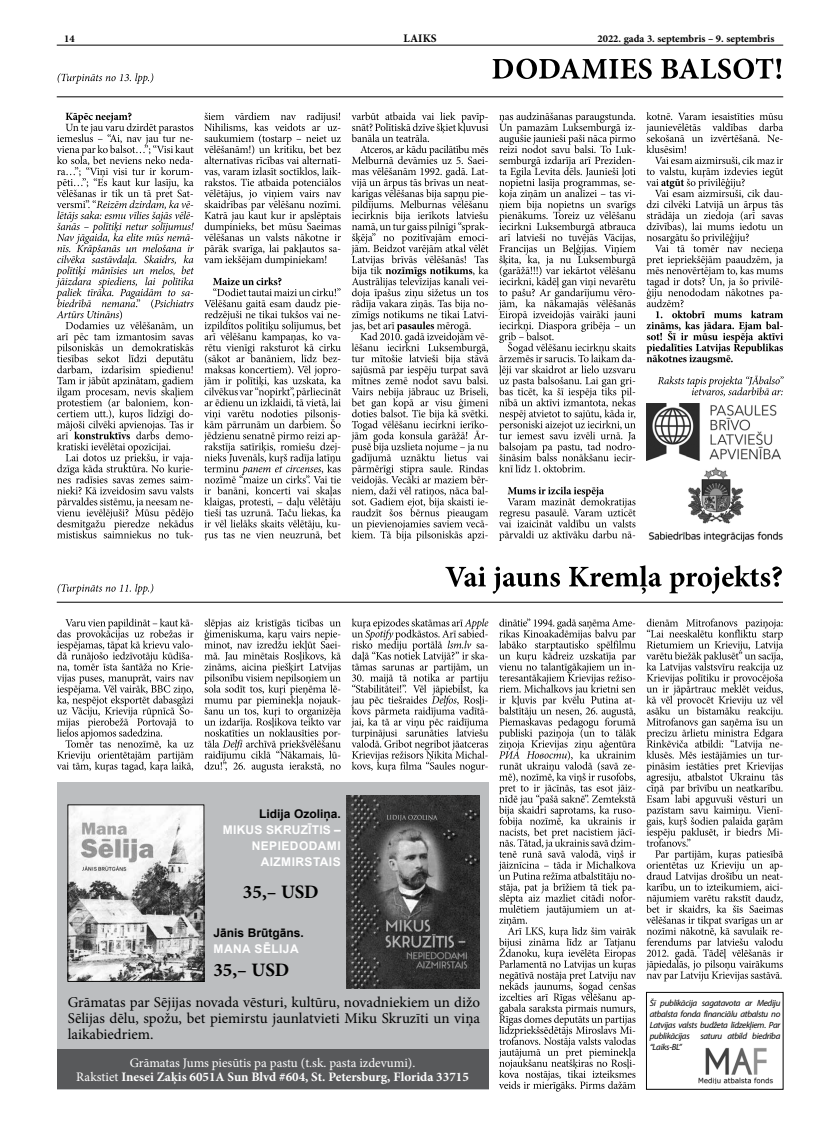
<style>
.page{position:relative;width:840px;height:1132px;background:#fff}
.page>*{position:absolute;margin:0;border:0;box-sizing:border-box;transform-origin:0 0}
.t1{font:700 19px "Minion Pro";color:#000}
.t2{font:15px/16px "Minion Pro";color:#000;text-align:justify}
.t3{font:13px/14px "Minion Pro";color:#fff;text-align:center}
.t4{font:700 12px/16px "Arial";letter-spacing:.035em;color:#fff;text-align:right}
.t5{font:700 12px "Arial";color:#000}
.t6{font:700 11.5px "Minion Pro";color:#000}
.t7{font:700 10.5px "Minion Pro";color:#000}
.t8{font:italic 9px/11px "Myriad Pro";letter-spacing:-.03em;color:#000;text-align:justify}
.s1{font-weight:700}
</style>
<div class="page">
<hr style="left:57px;top:45px;width:725px;height:1px;background:#000">
<div style="left:57px;top:782px;width:431px;height:307px;background:#bcbec0"></div>
<img style="left:346px;top:795px;width:133px;height:192px">
<img style="left:70px;top:806px;width:132px;height:173px">
<div style="left:57px;top:1049px;width:431px;height:39px;background:#58595b"></div>
<hr style="left:57px;top:96px;width:725px;height:1px;background:#000">
<svg style="left:492px;top:58px;width:288px;height:21px"></svg>
<svg style="left:56px;top:113px;width:138px;height:425px"></svg>
<svg style="left:204px;top:277px;width:137px;height:263px"></svg>
<svg style="left:204px;top:112px;width:137px;height:154px"></svg>
<div style="left:646px;top:991px;width:136px;height:98px;border:1px solid #000"></div>
<img style="left:698px;top:1047px;width:75px;height:36px">
<svg style="left:58px;top:73px;width:95px;height:11px"></svg>
<svg style="left:58px;top:583px;width:95px;height:11px"></svg>
<svg style="left:351px;top:112px;width:137px;height:429px"></svg>
<svg style="left:499px;top:486px;width:136px;height:54px"></svg>
<svg style="left:498px;top:112px;width:137px;height:360px"></svg>
<svg style="left:646px;top:112px;width:136px;height:253px"></svg>
<img style="left:646px;top:403px;width:133px;height:57px">
<img style="left:648px;top:467px;width:134px;height:75px">
<svg style="left:657px;top:375px;width:126px;height:21px"></svg>
<hr style="left:57px;top:601px;width:725px;height:1px;background:#000">
<svg style="left:445px;top:565px;width:336px;height:28px"></svg>
<svg style="left:57px;top:618px;width:137px;height:154px"></svg>
<svg style="left:204px;top:618px;width:137px;height:154px"></svg>
<svg style="left:351px;top:618px;width:137px;height:154px"></svg>
<svg style="left:498px;top:618px;width:137px;height:473px"></svg>
<svg style="left:646px;top:618px;width:136px;height:363px"></svg>
<p class="t7" style="left:64px;top:31px;width:12px">14</p>
<p class="t6" style="left:403px;top:30px;width:34px">LAIKS</p>
<p class="t7" style="left:597px;top:31px;width:178px">2022. gada 3. septembris – 9. septembris</p>
<h3 class="t5" style="left:259px;top:805px;width:83px">Lidija Ozoliņa.</h3>
<h3 class="t4" style="left:223px;top:821px;width:119px">MIKUS SKRUZĪTIS –<br>NEPIEDODAMI<br>AIZMIRSTAIS</h3>
<h1 class="t1" style="left:243px;top:878px;width:77px">35,– USD</h1>
<h3 class="t5" style="left:213px;top:924px;width:92px">Jānis Brūtgāns.</h3>
<h3 class="t4" style="left:213px;top:941px;width:87px">MANA SĒLIJA</h3>
<h1 class="t1" style="left:213px;top:955px;width:77px">35,– USD</h1>
<h2 class="t2" style="left:68px;top:994px;width:413px">Grāmatas par Sējijas novada vēsturi, kultūru, novadniekiem un dižo Sēlijas dēlu, spožu, bet piemirstu jaunlatvieti Miku Skruzīti un viņa laikabiedriem.</h2>
<h3 class="t3" style="left:76px;top:1055px;width:394px">Grāmatas Jums piesūtis pa pastu (t.sk. pasta izdevumi).<br>Rakstiet <span class="s1">Inesei Zaķis 6051A Sun Blvd #604, St. Petersburg, Florida 33715</span></h3>
<p class="t8" style="left:649px;top:997px;width:132px">Šī publikācija sagatavota ar Mediju atbalsta fonda financiālu atbalstu no Latvijas valsts budžeta līdzekļiem. Par publikācijas saturu atbild biedrība “Laiks-BL”</p>
</div>
